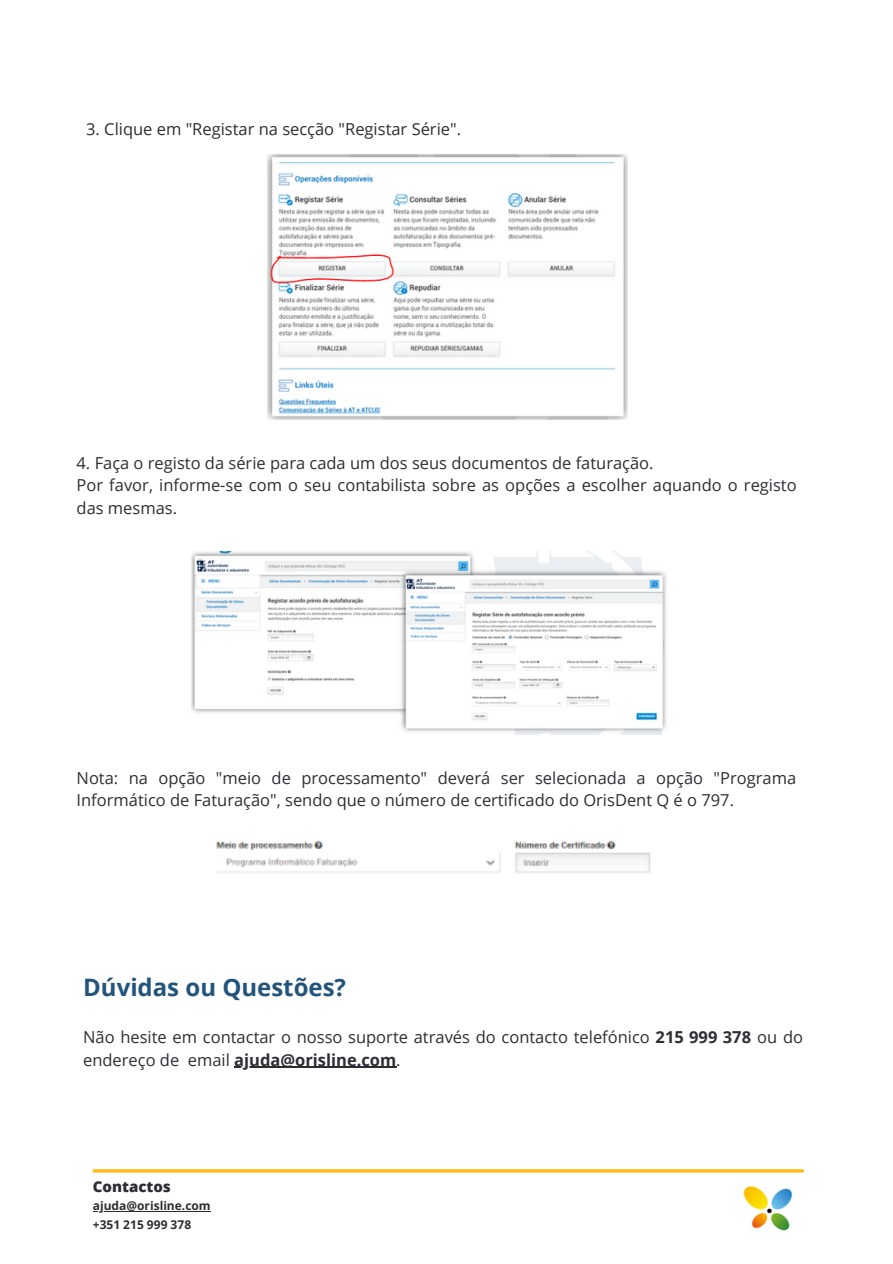
<style>
.page{position:relative;width:893px;height:1264px;background:#fff}
.page>*{position:absolute;margin:0;border:0;box-sizing:border-box;transform-origin:0 0}
.t1{font:700 24px "Open Sans";color:#23547b}
.t2{font:16.5px/22.5px "Open Sans";color:#2e2d35}
.t3{font:800 15px "Open Sans";color:#2e2d35}
.t4{font:700 12px/19.2px "Open Sans";color:#2e2d35}
.s1{font-weight:700}
</style>
<div class="page">
<img style="left:743px;top:1186px;width:50px;height:45px">
<hr style="left:93px;top:1169px;width:710px;height:3px;background:#ffb919">
<hr style="left:93px;top:1211px;width:118px;height:1px;background:#2e2d35">
<img style="left:268px;top:154px;width:359px;height:265px">
<img style="left:191px;top:551px;width:475px;height:183px">
<img style="left:216px;top:840px;width:434px;height:33px">
<hr style="left:234px;top:1066px;width:162px;height:1px;background:#2e2d35">
<p class="t2" style="left:86px;top:118px;width:376px">3. Clique em "Registar na secção "Registar Série".</p>
<p class="t2" style="left:77px;top:451px;width:721px">4. Faça o registo da série para cada um dos seus documentos de faturação.<br>Por favor, informe-se com o seu contabilista sobre as opções a escolher aquando o registo das mesmas.</p>
<p class="t2" style="left:77px;top:766px;width:721px">Nota: na opção "meio de processamento" deverá ser selecionada a opção "Programa<br>Informático de Faturação", sendo que o número de certificado do OrisDent Q é o 797.</p>
<h1 class="t1" style="left:83px;top:970px;width:264px">Dúvidas ou Questões?</h1>
<p class="t2" style="left:83px;top:1025px;width:721px">Não hesite em contactar o nosso suporte através do contacto telefónico <span class="s1">215 999 378</span> ou do endereço de email <span class="s1">ajuda@orisline.com</span>.</p>
<p class="t3" style="left:93px;top:1176px;width:80px">Contactos</p>
<p class="t4" style="left:93px;top:1195px;width:119px">ajuda@orisline.com +351 215 999 378</p>
</div>
